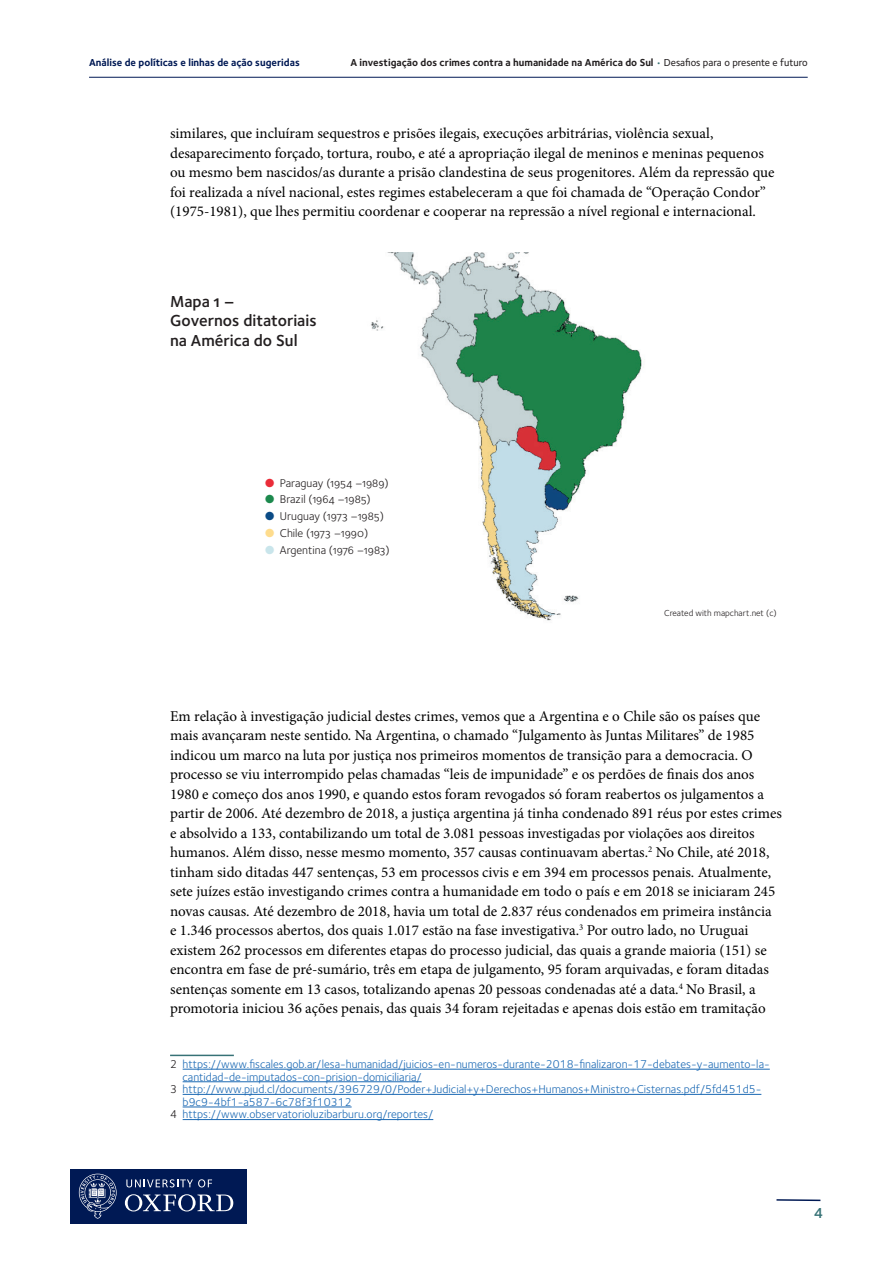
<style>
.page{position:relative;width:893px;height:1263px;background:#fff}
.page>*{position:absolute;margin:0;border:0;box-sizing:border-box;transform-origin:0 0}
.t1{font:16.5px/19.5px "Foundry Sterling Demi OSF";color:#231f20}
.t2{font:15px/19.5px "Minion Pro";color:#000001}
.t3{font:600 15px "Foundry Sterling";color:#377276}
.t4{font:11.7px "Foundry Sterling";color:#1b69b4}
.t5{font:11.7px "Foundry Sterling Book OSF";color:#231f20}
.t6{font:700 10.5px "Foundry Sterling";color:#231f20}
.t7{font:700 10.5px "Foundry Sterling";color:#001954}
.t8{font:9px "Foundry Sterling";color:#231f20}
.s1{font-weight:500;color:#377276}
.s2{font-weight:500}
.s3{color:#ea2c38}
.s4{color:#1c894d}
.s5{color:#0b4b86}
.s6{color:#fedc8d}
.s7{color:#c9e5eb}
.s8{color:#231f20}
</style>
<div class="page">
<hr style="left:89px;top:77px;width:719px;height:1px;background:#001954">
<svg style="left:776px;top:1199px;width:45px;height:3px"></svg>
<svg style="left:70px;top:1169px;width:177px;height:55px"></svg>
<div style="left:71px;top:1169px;width:176px;height:54px;background:#001954"></div>
<svg style="left:126px;top:1179px;width:86px;height:8px"></svg>
<svg style="left:125px;top:1194px;width:108px;height:17px"></svg>
<svg style="left:79px;top:1173px;width:38px;height:46px"></svg>
<img style="left:371px;top:252px;width:271px;height:369px">
<hr style="left:170px;top:1055px;width:64px;height:1px;background:#377276">
<hr style="left:183px;top:1069px;width:587px;height:1px;background:#1b69b4">
<hr style="left:183px;top:1081px;width:239px;height:1px;background:#1b69b4">
<hr style="left:183px;top:1094px;width:578px;height:1px;background:#1b69b4">
<hr style="left:183px;top:1107px;width:169px;height:1px;background:#1b69b4">
<hr style="left:183px;top:1119px;width:250px;height:1px;background:#1b69b4">
<p class="t7" style="left:89px;top:55px;width:212px">Análise de políticas e linhas de ação sugeridas</p>
<p class="t6" style="left:350px;top:55px;width:459px">A investigação dos crimes contra a humanidade na América do Sul <span class="s1">•</span> <span class="s2">Desafios para o presente e futuro</span></p>
<p class="t2" style="left:170px;top:124px;width:606px">similares, que incluíram sequestros e prisões ilegais, execuções arbitrárias, violência sexual, desaparecimento forçado, tortura, roubo, e até a apropriação ilegal de meninos e meninas pequenos ou mesmo bem nascidos/as durante a prisão clandestina de seus progenitores. Além da repressão que foi realizada a nível nacional, estes regimes estabeleceram a que foi chamada de “Operação Condor” (1975-1981), que lhes permitiu coordenar e cooperar na repressão a nível regional e internacional.</p>
<p class="t1" style="left:170px;top:291px;width:148px">Mapa 1 –<br>Governos ditatoriais na América do Sul</p>
<p class="t5" style="left:265px;top:474px;width:125px"><span class="s3">●</span> Paraguay (1954 –1989)</p>
<p class="t5" style="left:265px;top:491px;width:107px"><span class="s4">●</span> Brazil (1964 –1985)</p>
<p class="t5" style="left:265px;top:508px;width:120px"><span class="s5">●</span> Uruguay (1973 –1985)</p>
<p class="t5" style="left:265px;top:525px;width:105px"><span class="s6">●</span> Chile (1973 –1990)</p>
<p class="t5" style="left:265px;top:542px;width:126px"><span class="s7">●</span> Argentina (1976 –1983)</p>
<p class="t8" style="left:664px;top:606px;width:114px">Created with mapchart.net (c)</p>
<p class="t2" style="left:170px;top:706px;width:613px">Em relação à investigação judicial destes crimes, vemos que a Argentina e o Chile são os países que mais avançaram neste sentido. Na Argentina, o chamado “Julgamento às Juntas Militares” de 1985 indicou um marco na luta por justiça nos primeiros momentos de transição para a democracia. O processo se viu interrompido pelas chamadas “leis de impunidade” e os perdões de finais dos anos 1980 e começo dos anos 1990, e quando estos foram revogados só foram reabertos os julgamentos a partir de 2006. Até dezembro de 2018, a justiça argentina já tinha condenado 891 réus por estes crimes e absolvido a 133, contabilizando um total de 3.081 pessoas investigadas por violações aos direitos humanos. Além disso, nesse mesmo momento, 357 causas continuavam abertas.<sup>2</sup> No Chile, até 2018, tinham sido ditadas 447 sentenças, 53 em processos civis e em 394 em processos penais. Atualmente, sete juízes estão investigando crimes contra a humanidade em todo o país e em 2018 se iniciaram 245 novas causas. Até dezembro de 2018, havia um total de 2.837 réus condenados em primeira instância<br>e 1.346 processos abertos, dos quais 1.017 estão na fase investigativa.<sup>3</sup> Por outro lado, no Uruguai existem 262 processos em diferentes etapas do processo judicial, das quais a grande maioria (151) se encontra em fase de pré-sumário, três em etapa de julgamento, 95 foram arquivadas, e foram ditadas sentenças somente em 13 casos, totalizando apenas 20 pessoas condenadas até a data.<sup>4</sup> No Brasil, a promotoria iniciou 36 ações penais, das quais 34 foram rejeitadas e apenas dois estão em tramitação</p>
<p class="t4" style="left:170px;top:1056px;width:601px"><span class="s8">2</span> https://www.fiscales.gob.ar/lesa-humanidad/juicios-en-numeros-durante-2018-finalizaron-17-debates-y-aumento-la-</p>
<p class="t4" style="left:183px;top:1068px;width:241px">cantidad-de-imputados-con-prision-domiciliaria/</p>
<p class="t4" style="left:170px;top:1081px;width:593px"><span class="s8">3</span> http://www.pjud.cl/documents/396729/0/Poder+Judicial+y+Derechos+Humanos+Ministro+Cisternas.pdf/5fd451d5-</p>
<p class="t4" style="left:183px;top:1093px;width:170px">b9c9-4bf1-a587-6c78f3f10312</p>
<p class="t4" style="left:170px;top:1106px;width:265px"><span class="s8">4</span> https://www.observatorioluzibarburu.org/reportes/</p>
<p class="t3" style="left:814px;top:1202px;width:11px">4</p>
</div>
